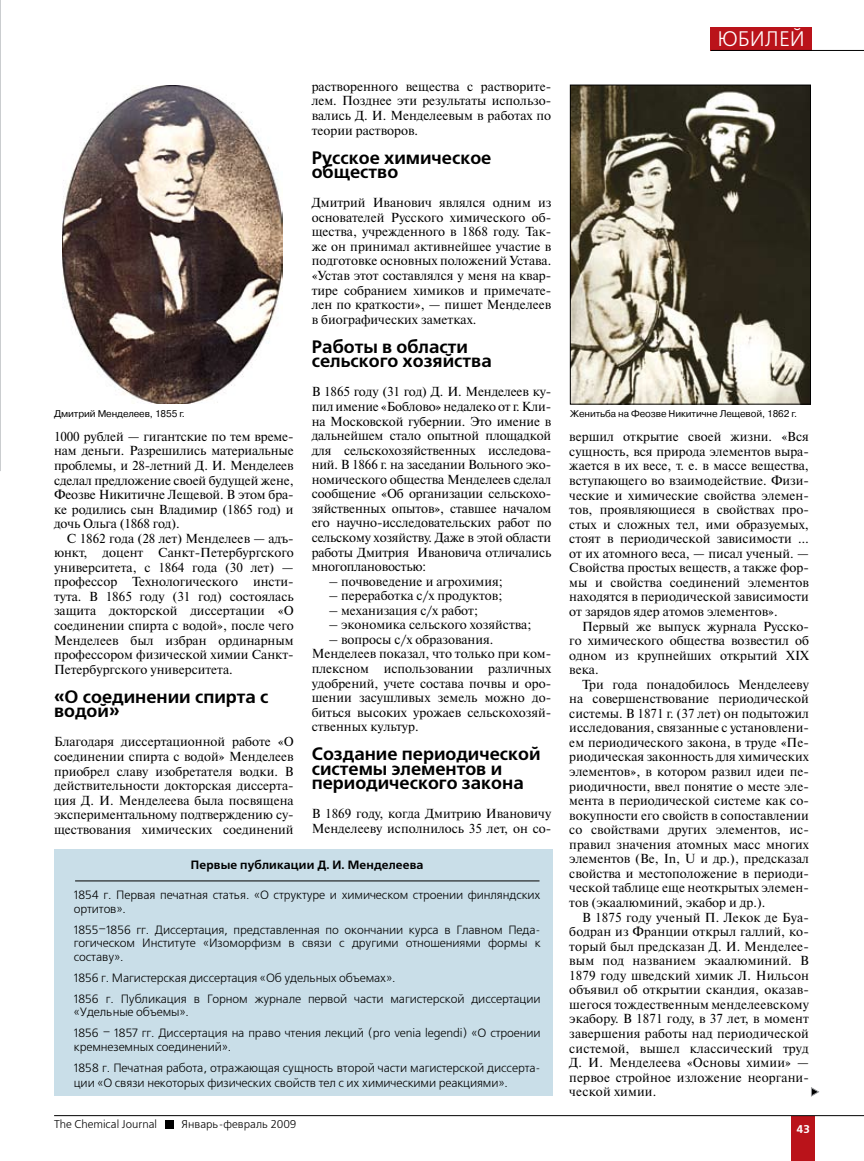
<style>
.page{position:relative;width:864px;height:1161px;background:#fff}
.page>*{position:absolute;margin:0;border:0;box-sizing:border-box;transform-origin:0 0}
.t1{font:21px "Free Set C";color:#fff}
.t2{font:700 18px/14.5px "Free Set C";color:#000}
.t3{font:13.05px/14.5px "Newton C";color:#000;text-align:justify}
.t4{font:12px/13.5px "Free Set C";letter-spacing:-.01em;color:#000}
.t5{font:700 12px "Free Set C";letter-spacing:.01em;color:#000}
.t6{font:11.25px "Free Set C";color:#000}
.t7{font:700 11.25px "Free Set C";color:#fff}
.t8{font:9.75px "Pragmatica C";letter-spacing:-.01em;color:#000}
</style>
<div class="page">
<div style="left:791px;top:1116px;width:23px;height:45px;background:#ba131a"></div>
<hr style="left:54px;top:1115px;width:809px;height:1px;background:#000">
<div style="left:165px;top:1120px;width:8px;height:8px;background:#000"></div>
<svg style="left:0;top:0;width:1px;height:471px"></svg>
<div style="left:0;top:62px;width:56px;height:355px;background:#fff"></div>
<div style="left:54px;top:850px;width:498px;height:246px;background:#c9dee8"></div>
<hr style="left:75px;top:880px;width:464px;height:1px;background:#000">
<div style="left:710px;top:27px;width:101px;height:23px;background:#ba131a"></div>
<hr style="left:710px;top:50px;width:153px;height:1px;background:#000">
<img style="left:571px;top:87px;width:237px;height:315px">
<div style="left:569px;top:85px;width:241px;height:319px;border:1px solid #000"></div>
<img style="left:62px;top:85px;width:220px;height:319px">
<svg style="left:811px;top:1087px;width:7px;height:9px"></svg>
<h1 class="t1" style="left:717px;top:28px;width:89px">ЮБИЛЕЙ</h1>
<h1 class="t1" style="left:706px;top:28px;width:98px">НОВОСТИ</h1>
<p class="t3" style="left:311px;top:79px;width:241px">растворенного вещества с растворите&shy;лем. Позднее эти результаты использо&shy;вались Д. И. Менделеевым в работах по теории растворов.</p>
<h2 class="t2" style="left:311px;top:151px;width:181px">Русское химическое общество</h2>
<p class="t3" style="left:311px;top:196px;width:241px">Дмитрий Иванович являлся одним из основателей Русского химического об&shy;щества, учрежденного в 1868 году. Так&shy;же он принимал активнейшее участие в подготовке основных положений Устава. «Устав этот составлялся у меня на квар&shy;тире собранием химиков и примечате&shy;лен по краткости», — пишет Менделеев в биографических заметках.</p>
<h2 class="t2" style="left:311px;top:340px;width:182px">Работы в области сельского хозяйства</h2>
<p class="t3" style="left:311px;top:385px;width:241px">В 1865 году (31 год) Д. И. Менделеев ку&shy;пил имение «Боблово» недалеко от г. Кли&shy;на Московской губернии. Это имение в дальнейшем стало опытной площадкой для сельскохозяйственных исследова&shy;ний. В 1866 г. на заседании Вольного эко&shy;номического общества Менделеев сделал сообщение «Об организации сельскохо&shy;зяйственных опытов», ставшее началом его научно-исследовательских работ по сельскому хозяйству. Даже в этой области работы Дмитрия Ивановича отличались многоплановостью:</p>
<p class="t3" style="left:328px;top:574px;width:175px">– почвоведение и агрохимия;</p>
<p class="t3" style="left:328px;top:588px;width:175px">– переработка с/х продуктов;</p>
<p class="t3" style="left:328px;top:603px;width:151px">– механизация с/х работ;</p>
<p class="t3" style="left:328px;top:618px;width:204px">– экономика сельского хозяйства;</p>
<p class="t3" style="left:311px;top:632px;width:241px;text-align:left;text-indent:17px">– вопросы с/х образования.<br>Менделеев показал, что только при ком&shy;плексном использовании различных удобрений, учете состава почвы и оро&shy;шении засушливых земель можно до&shy;биться высоких урожаев сельскохозяй&shy;ственных культур.</p>
<h2 class="t2" style="left:311px;top:747px;width:230px">Создание периодической системы элементов и периодического закона</h2>
<p class="t3" style="left:311px;top:807px;width:241px">В 1869 году, когда Дмитрию Ивановичу<br>Менделееву исполнилось 35 лет, он со-</p>
<p class="t8" style="left:54px;top:408px;width:132px">Дмитрий Менделеев, 1855 г.</p>
<p class="t8" style="left:570px;top:408px;width:228px">Женитьба на Феозве Никитичне Лещевой, 1862 г.</p>
<p class="t3" style="left:54px;top:429px;width:241px">1000 рублей — гигантские по тем време&shy;нам деньги. Разрешились материальные проблемы, и 28-летний Д. И. Менделеев сделал предложение своей будущей жене, Феозве Никитичне Лещевой. В этом бра&shy;ке родились сын Владимир (1865 год) и дочь Ольга (1868 год).</p>
<p class="t3" style="left:54px;top:531px;width:241px;text-indent:13px">С 1862 года (28 лет) Менделеев — адъ&shy;юнкт, доцент Санкт-Петербургского университета, с 1864 года (30 лет) — профессор Технологического инсти&shy;тута. В 1865 году (31 год) состоялась защита докторской диссертации «О соединении спирта с водой», после чего Менделеев был избран ординарным профессором физической химии Санкт-Петербургского университета.</p>
<h2 class="t2" style="left:54px;top:690px;width:216px">«О соединении спирта с водой»</h2>
<p class="t3" style="left:54px;top:735px;width:241px">Благодаря диссертационной работе «О соединении спирта с водой» Менделеев приобрел славу изобретателя водки. В действительности докторская диссерта&shy;ция Д. И. Менделеева была посвящена экспериментальному подтверждению су&shy;ществования химических соединений</p>
<p class="t3" style="left:569px;top:430px;width:241px">вершил открытие своей жизни. «Вся сущность, вся природа элементов выра&shy;жается в их весе, т. е. в массе вещества, вступающего во взаимодействие. Физи&shy;ческие и химические свойства элемен&shy;тов, проявляющиеся в свойствах про&shy;стых и сложных тел, ими образуемых, стоят в периодической зависимости … от их атомного веса, — писал ученый. — Свойства простых веществ, а также фор&shy;мы и свойства соединений элементов находятся в периодической зависимости от зарядов ядер атомов элементов».</p>
<p class="t3" style="left:569px;top:619px;width:241px;text-indent:13px">Первый же выпуск журнала Русско&shy;го химического общества возвестил об одном из крупнейших открытий XIX века.</p>
<p class="t3" style="left:569px;top:677px;width:241px;text-indent:13px">Три года понадобилось Менделееву на совершенствование периодической системы. В 1871 г. (37 лет) он подытожил исследования, связанные с установлени&shy;ем периодического закона, в труде «Пе&shy;риодическая законность для химических элементов», в котором развил идеи пе&shy;риодичности, ввел понятие о месте эле&shy;мента в периодической системе как со&shy;вокупности его свойств в сопоставлении со свойствами других элементов, ис&shy;правил значения атомных масс многих элементов (Be, In, U и др.), предсказал свойства и местоположение в периоди&shy;ческой таблице еще неоткрытых элемен&shy;тов (экаалюминий, экабор и др.).</p>
<p class="t3" style="left:569px;top:910px;width:241px;text-indent:13px">В 1875 году ученый П. Лекок де Буа&shy;бодран из Франции открыл галлий, ко&shy;торый был предсказан Д. И. Менделее&shy;вым под названием экаалюминий. В 1879 году шведский химик Л. Нильсон объявил об открытии скандия, оказав&shy;шегося тождественным менделеевскому экабору. В 1871 году, в 37 лет, в момент завершения работы над периодической системой, вышел классический труд Д. И. Менделеева «Основы химии» — первое стройное изложение неоргани&shy;ческой химии.</p>
<p class="t5" style="left:191px;top:858px;width:234px">Первые публикации Д. И. Менделеева</p>
<p class="t4" style="left:74px;top:889px;width:468px">1854 г. Первая печатная статья. «О структуре и химическом строении финляндских ортитов».</p>
<p class="t4" style="left:74px;top:923px;width:468px;text-align:justify">1855–1856 гг. Диссертация, представленная по окончании курса в Главном Педа&shy;гогическом Институте «Изоморфизм в связи с другими отношениями формы к составу».</p>
<p class="t4" style="left:74px;top:967px;width:468px;line-height:21px">1856 г. Магистерская диссертация «Об удельных объемах».<br>1856 г. Публикация в Горном журнале первой части магистерской диссертации</p>
<p class="t4" style="left:74px;top:1002px;width:468px;line-height:21px">«Удельные объемы».<br>1856 – 1857 гг. Диссертация на право чтения лекций (pro venia legendi) «О строении</p>
<p class="t4" style="left:74px;top:1036px;width:468px;line-height:21px">кремнеземных соединений».<br>1858 г. Печатная работа, отражающая сущность второй части магистерской диссерта-</p>
<p class="t4" style="left:74px;top:1076px;width:435px">ции «О связи некоторых физических свойств тел с их химическими реакциями».</p>
<p class="t6" style="left:54px;top:1118px;width:104px">The Chemical Journal</p>
<p class="t6" style="left:181px;top:1118px;width:117px">Январь-февраль 2009</p>
<p class="t7" style="left:796px;top:1122px;width:15px">43</p>
</div>
